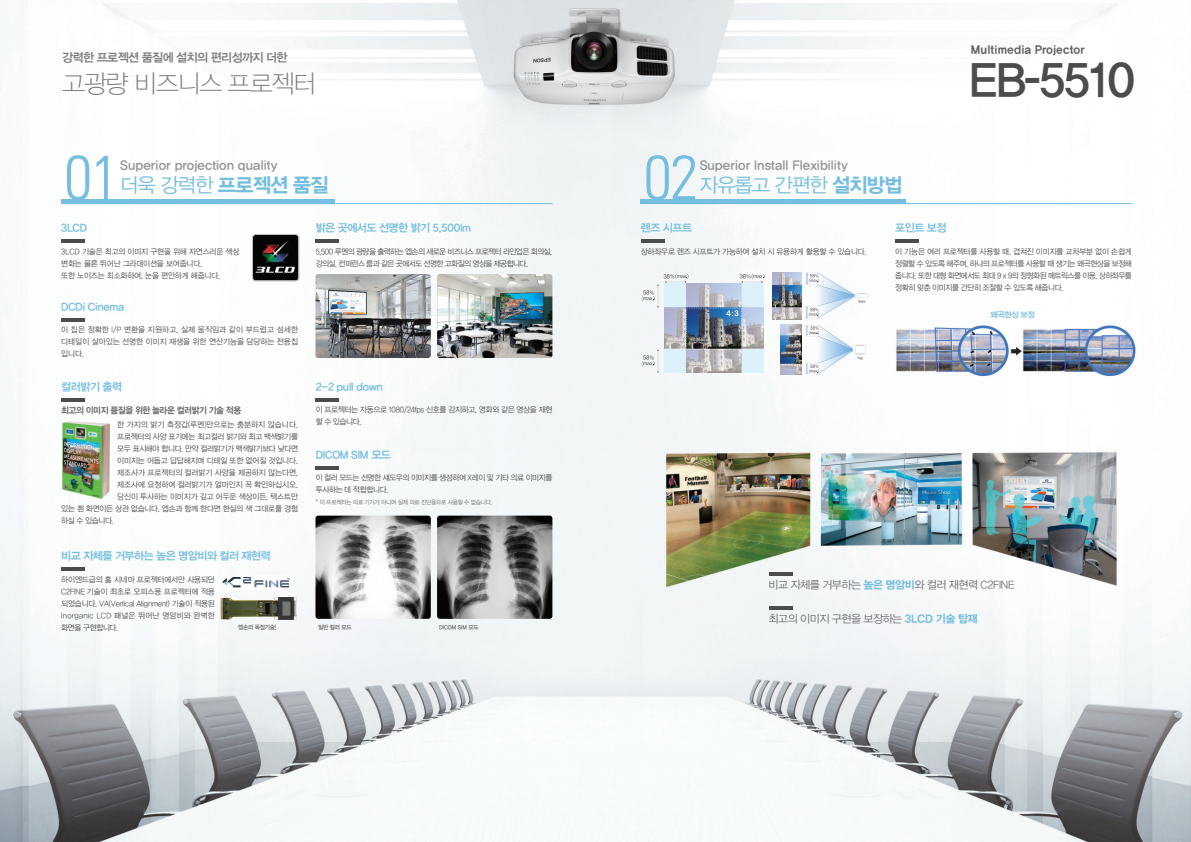
<style>
.page{position:relative;width:1191px;height:842px;background:#fff}
.page>*{position:absolute;margin:0;border:0;box-sizing:border-box;transform-origin:0 0}
.t1{font:300 condensed 62.7px "Univers LT Std";color:#75bee0}
.t2{font:47.2px "YDVYGO34";letter-spacing:-.02em;color:#4b4c4d}
.t3{font:25px "YDVYGO31";letter-spacing:-.05em;color:#7a7c7f}
.t4{font:20px "YDVYGO35";letter-spacing:-.05em;color:#75bee0}
.t5{font:20px "YDVYGO32";letter-spacing:-.05em;color:#75bee0}
.t6{font:13px "YDVYGO34";letter-spacing:.005em;color:#939598}
.t7{font:12px "YDVYGO34";letter-spacing:-.05em;color:#7a7c7f}
.t8{font:11.4px "YDVYGO35";letter-spacing:.005em;color:#606063}
.t9{font:11px "YDVYGO34";letter-spacing:-.05em;color:#75bee0}
.t10{font:11px "YDVYGO32";letter-spacing:-.05em;color:#6c6d70}
.t11{font:11px "YDVYGO34";letter-spacing:-.02em;color:#75bee0}
.t12{font:9px "YDVYGO35";letter-spacing:-.05em;color:#6c6d70;scale:.95 1}
.t13{font:8px/12px "YDVYGO32";letter-spacing:-.025em;color:#4b4c4d;text-align:justify;scale:.95 1}
.t14{font:8px/12px "YDVYGO32";letter-spacing:-.07em;color:#4b4c4d;scale:.95 1}
.t15{font:8px "YDVYGO32";letter-spacing:-.005em;color:#4b4c4d;scale:.95 1}
.t16{font:8px/12px "YDVYGO32";letter-spacing:-.055em;color:#4b4c4d;scale:.95 1}
.t17{font:8px "YDVYGO32";letter-spacing:.01em;color:#4b4c4d;scale:.95 1}
.t18{font:8px "YDVYGO32";letter-spacing:-.045em;color:#4b4c4d;scale:.95 1}
.t19{font:8px "YDVYGO34";letter-spacing:-.05em;color:#75bee0}
.t20{font:6px "YDVYGO32";letter-spacing:-.04em;color:#6c6d70;scale:.95 1}
.t21{font:6px "YDVYGO34";letter-spacing:-.04em;color:#6c6d70;scale:.95 1}
.t22{font:6px "YDVYGO34";letter-spacing:-.01em;color:#6c6d70;scale:.95 1}
.s1{font-family:"YDVYGO32"}
.s2{font-family:"YDVYGO35"}
.s3{font-family:"YDVYGO35";color:#75bee0}
</style>
<div class="page">
<img style="left:0;top:0;width:1191px;height:842px">
<img style="left:315px;top:274px;width:116px;height:84px;border-radius:3px">
<img style="left:437px;top:274px;width:115px;height:84px;border-radius:3px">
<img style="left:315px;top:516px;width:116px;height:103px;border-radius:3px">
<img style="left:437px;top:516px;width:115px;height:103px;border-radius:3px">
<hr style="left:61px;top:203px;width:491px;height:1px;background:#75bee0">
<hr style="left:61px;top:199px;width:273px;height:4px;background:#75bee0">
<hr style="left:640px;top:203px;width:492px;height:1px;background:#75bee0">
<hr style="left:640px;top:199px;width:266px;height:4px;background:#75bee0">
<svg style="left:252px;top:234px;width:47px;height:47px;background:#2c2c2b"></svg>
<img style="left:62px;top:421px;width:48px;height:78px">
<img style="left:227px;top:576px;width:64px;height:14px">
<img style="left:221px;top:597px;width:76px;height:23px">
<hr style="left:62px;top:240px;width:23px;height:3px;background:#4b4c4d">
<hr style="left:62px;top:318px;width:23px;height:3px;background:#4b4c4d">
<hr style="left:62px;top:568px;width:23px;height:3px;background:#4b4c4d">
<hr style="left:316px;top:240px;width:23px;height:3px;background:#4b4c4d">
<hr style="left:641px;top:240px;width:23px;height:3px;background:#4b4c4d">
<hr style="left:769px;top:572px;width:23px;height:4px;background:#4b4c4d">
<hr style="left:769px;top:606px;width:23px;height:4px;background:#4b4c4d">
<hr style="left:895px;top:240px;width:23px;height:3px;background:#4b4c4d">
<hr style="left:62px;top:398px;width:23px;height:3px;background:#4b4c4d">
<hr style="left:316px;top:398px;width:23px;height:3px;background:#4b4c4d">
<hr style="left:316px;top:466px;width:23px;height:4px;background:#4b4c4d">
<img style="left:772px;top:272px;width:29px;height:47px">
<img style="left:780px;top:324px;width:21px;height:50px">
<svg style="left:805px;top:272px;width:63px;height:103px"></svg>
<svg style="left:641px;top:274px;width:123px;height:99px"></svg>
<h3 class="t8" style="left:971px;top:43px;width:116px">Multimedia Projector</h3>
<h3 class="t7" style="left:62px;top:51px;width:227px">강력한 프로젝션 품질에 설치의 편리성까지 더한</h3>
<h3 class="t3" style="left:62px;top:69px;width:255px">고광량 비즈니스 프로젝터</h3>
<h2 class="t2" style="left:969px;top:52px;width:168px">EB-5510</h2>
<h1 class="t1" style="left:64px;top:154px;width:56px">01</h1>
<h3 class="t9" style="left:61px;top:222px;width:27px">3LCD</h3>
<h3 class="t6" style="left:120px;top:157px;width:159px">Superior projection quality</h3>
<h3 class="t4" style="left:120px;top:173px;width:210px"><span class="s1">더욱 강력한</span> 프로젝션 품질</h3>
<h3 class="t9" style="left:316px;top:222px;width:157px">밝은 곳에서도 선명한 밝기 5,500lm</h3>
<p class="t13" style="left:61px;top:245px;width:189px;text-align:left">3LCD 기술은 최고의 이미지 구현을 위해 자연스러운 색상 변화는 물론 뛰어난 그라데이션을 보여줍니다.<br>또한 노이즈는 최소화하여, 눈을 편안하게 해줍니다.</p>
<h3 class="t11" style="left:61px;top:300px;width:65px">DCDi Cinema</h3>
<p class="t13" style="left:61px;top:323px;width:251px">이 칩은 정확한 I/P 변환을 지원하고, 실제 움직임과 같이 부드럽고 섬세한 디테일이 살아있는 선명한 이미지 재생을 위한 연산기능을 담당하는 전용칩 입니다.</p>
<h3 class="t9" style="left:61px;top:380px;width:62px">컬러밝기 출력</h3>
<p class="t12" style="left:61px;top:405px;width:191px">최고의 이미지 품질을 위한 놀라운 컬러밝기 기술 적용</p>
<p class="t17" style="left:117px;top:420px;width:192px">한 가지의 밝기 측정갑(루멘)만으로는 충분하지 않습니다.</p>
<p class="t13" style="left:117px;top:430px;width:192px">프로젝터의 사양 표기에는 최고컬러 밝기와 최고 백색밝기를</p>
<p class="t18" style="left:117px;top:444px;width:192px">모두 표시해야 합니다. 만약 컬러밝기가 백색밝기보다 낮다면</p>
<p class="t13" style="left:117px;top:454px;width:192px">이미지는 어둡고 답답해지며 디테일 또한 없어질 것입니다.</p>
<p class="t15" style="left:117px;top:468px;width:192px">제조사가 프로젝터의 컬러밝기 사양을 제공하지 않는다면,</p>
<p class="t15" style="left:117px;top:480px;width:192px">제조사에 요청하여 컬러밝기가 얼마인지 꼭 확인하십시오.</p>
<p class="t13" style="left:117px;top:490px;width:192px">당신이 투사하는 이미지가 깊고 어두운 색상이든, 텍스트만</p>
<p class="t13" style="left:61px;top:502px;width:251px">있는 흰 화면이든 상관 없습니다. 엡손과 함께 한다면 현실의 색 그대로를 경험</p>
<p class="t13" style="left:61px;top:514px;width:56px">하실 수 있습니다.</p>
<h3 class="t9" style="left:61px;top:550px;width:211px">비교 자체를 거부하는 높은 명암비와 컬러 재현력</h3>
<p class="t14" style="left:316px;top:245px;width:250px">5,500 루멘의 광량을 출력하는 엡손의 새로운 비즈니스 프로젝터 라인업은 회의실, 강의실, 컨퍼런스 룸과 같은 곳에서도 선명한 고화질의 영상을 제공합니다.</p>
<h3 class="t11" style="left:316px;top:380px;width:69px">2-2 pull down</h3>
<p class="t13" style="left:316px;top:403px;width:251px">이 프로젝터는 자동으로 1080/24fps 신호를 감지하고, 영화와 같은 영상을 재현 할 수 있습니다.</p>
<h3 class="t11" style="left:316px;top:449px;width:77px">DICOM SIM 모드</h3>
<p class="t16" style="left:316px;top:472px;width:251px">이 컬러 모드는 선명한 섀도우의 이미지를 생성하여 X레이 및 기타 의료 이미지를 투사하는 데 적합합니다.</p>
<p class="t20" style="left:316px;top:499px;width:187px">* 이 프로젝터는 의료 기기가 아니며 실제 의료 진단용으로 사용할 수 없습니다.</p>
<p class="t13" style="left:61px;top:574px;width:163px">하이엔드급의 홈 시네마 프로젝터에서만 사용되던 C2FINE 기술이 최초로 오피스용 프로젝터에 적용 되었습니다. VA(Vertical Alignment) 기술이 적용된 Inorganic LCD 패널은 뛰어난 명암비와 완벽한 화면을 구현합니다.</p>
<p class="t21" style="left:238px;top:624px;width:42px">엡손의 독점기술!</p>
<p class="t21" style="left:318px;top:624px;width:37px">일반 컬러 모드</p>
<p class="t22" style="left:439px;top:624px;width:43px">DICOM SIM 모드</p>
<h1 class="t1" style="left:643px;top:154px;width:56px">02</h1>
<h3 class="t6" style="left:699px;top:157px;width:150px">Superior Install Flexibility</h3>
<h3 class="t5" style="left:699px;top:173px;width:205px">자유롭고 간편한 <span class="s2">설치방법</span></h3>
<h3 class="t9" style="left:641px;top:222px;width:53px">렌즈 시프트</h3>
<p class="t13" style="left:641px;top:245px;width:239px">상하좌우로 렌즈 시프트가 가능하여 설치 시 유용하게 활용할 수 있습니다.</p>
<h3 class="t9" style="left:895px;top:222px;width:53px">포인트 보정</h3>
<p class="t13" style="left:895px;top:245px;width:251px">이 기능은 여러 프로젝터를 사용할 때, 겹쳐진 이미지를 교차부분 없이 손쉽게 정렬할 수 있도록 해주며, 하나의 프로젝터를 사용할 때 생기는 왜곡현상을 보정해 줍니다. 또한 대형 화면에서도 최대 9 x 9의 정형화된 매트릭스를 이용, 상하좌우를 정확히 맞춘 이미지를 간단히 조절할 수 있도록 해줍니다.</p>
<p class="t19" style="left:990px;top:310px;width:46px">왜곡현상 보정</p>
<h3 class="t10" style="left:768px;top:578px;width:247px">비교 자체를 거부하는 <span class="s3">높은 명암비</span>와 컬러 재현력 C2FINE</h3>
<h3 class="t10" style="left:768px;top:612px;width:210px">최고의 이미지 구현을 보장하는 <span class="s3">3LCD 기술 탑재</span></h3>
</div>
